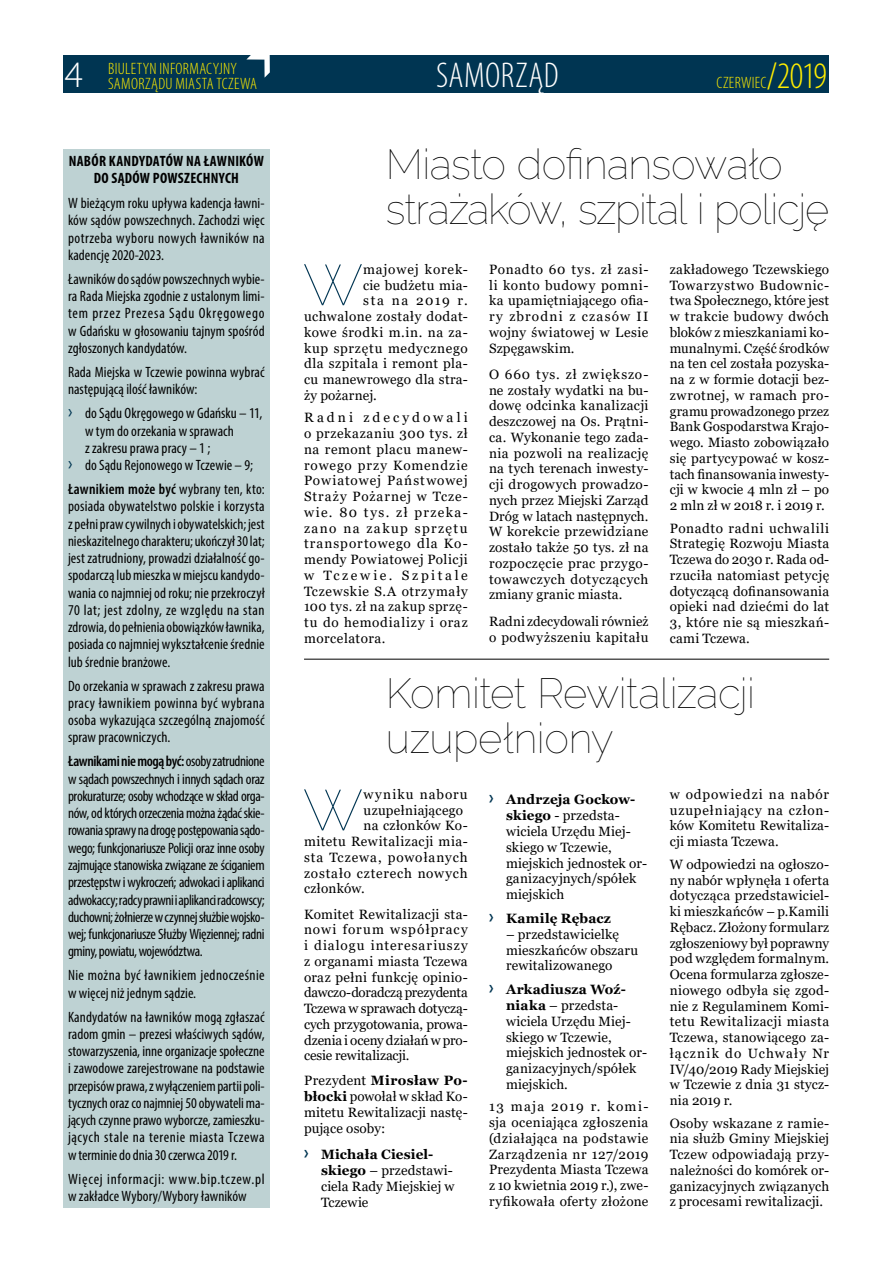
<style>
.page{position:relative;width:893px;height:1263px;background:#fff}
.page>*{position:absolute;margin:0;border:0;box-sizing:border-box;transform-origin:0 0}
.t1{font:100 57.9px "Raleway";color:#003552}
.t2{font:100 42px/45px "Raleway";letter-spacing:-.02em;color:#000}
.t3{font:300 condensed 37.5px "Myriad Pro";color:#ffed00}
.t4{font:300 37.5px "Myriad Pro";color:#fff}
.t5{font:300 condensed 36px "Myriad Pro";letter-spacing:.01em;color:#fff}
.t6{font:300 condensed 16.5px/15px "Myriad Pro";letter-spacing:.02em;color:#ffed00}
.t7{font:condensed 15px/17.2px "Myriad Pro";letter-spacing:.005em;color:#000;text-align:justify}
.t8{font:condensed 15px/17.2px "Myriad Pro";letter-spacing:.03em;color:#000}
.t9{font:700 condensed 15px/16.5px "Myriad Pro";letter-spacing:.015em;color:#000;text-align:center}
.t10{font:13.5px/15.8px "Georgia";letter-spacing:.015em;color:#000;text-align:justify}
.t11{font:13.5px "Georgia";letter-spacing:.04em;color:#000}
.t12{font:13.5px "Georgia";letter-spacing:.035em;color:#000}
.t13{font:13.5px "Georgia";letter-spacing:.06em;color:#000}
.t14{font:13.5px "Georgia";letter-spacing:.05em;color:#000}
.t15{font:13.5px "Georgia";letter-spacing:.055em;color:#000}
.t16{font:13.5px "Georgia";letter-spacing:.07em;color:#000}
.t17{font:13.5px "Georgia";letter-spacing:.065em;color:#000}
.t18{font:700 13.5px "Georgia";letter-spacing:.015em;color:#000}
.t19{font:13.5px "Georgia";letter-spacing:.08em;color:#000}
.t20{font:13.5px "Georgia";letter-spacing:.12em;color:#000}
.s1{font-size:21px;color:#003552}
.s2{font-weight:600}
.s3{font-family:"Myriad Pro";font-weight:600;font-stretch:condensed;font-size:21px;color:#003552}
.s4{font-weight:700}
</style>
<div class="page">
<div style="left:64px;top:56px;width:765px;height:37px;background:#003552"></div>
<svg style="left:246px;top:55px;width:24px;height:23px"></svg>
<div style="left:64px;top:149px;width:206px;height:1059px;background:#bed2d3"></div>
<hr style="left:304px;top:659px;width:525px;height:1px;background:#000">
<h3 class="t4" style="left:65px;top:54px;width:20px">4</h3>
<p class="t6" style="left:108px;top:61px;width:151px">BIULETYN INFORMACYJNY<br>SAMORZĄDU MIASTA TCZEWA</p>
<h3 class="t5" style="left:436px;top:54px;width:124px">SAMORZĄD</h3>
<h3 class="t3" style="left:766px;top:53px;width:62px">/2019</h3>
<p class="t6" style="left:716px;top:75px;width:52px">CZERWIEC</p>
<p class="t9" style="left:69px;top:152px;width:197px">NABÓR KANDYDATÓW NA ŁAWNIKÓW<br>DO SĄDÓW POWSZECHNYCH</p>
<p class="t7" style="left:68px;top:194px;width:198px">W bieżącym roku upływa kadencja ławni&shy;ków sądów powszechnych. Zachodzi więc potrzeba wyboru nowych ławników na kadencję 2020-2023.</p>
<p class="t7" style="left:68px;top:270px;width:198px">Ławników do sądów powszechnych wybie&shy;ra Rada Miejska zgodnie z ustalonym limi&shy;tem przez Prezesa Sądu Okręgowego w Gdańsku w głosowaniu tajnym spośród zgłoszonych kandydatów.</p>
<p class="t7" style="left:68px;top:363px;width:198px">Rada Miejska w Tczewie powinna wybrać następującą ilość ławników:</p>
<p class="t7" style="left:68px;top:404px;width:196px"><span class="s1">›</span> do Sądu Okręgowego w Gdańsku – 11,</p>
<p class="t7" style="left:85px;top:422px;width:150px">w tym do orzekania w sprawach</p>
<p class="t7" style="left:85px;top:439px;width:127px">z zakresu prawa pracy – 1 ;</p>
<p class="t7" style="left:68px;top:456px;width:187px"><span class="s1">›</span> do Sądu Rejonowego w Tczewie – 9;</p>
<p class="t7" style="left:68px;top:480px;width:198px"><span class="s2">Ławnikiem może być</span> wybrany ten, kto: posiada obywatelstwo polskie i korzysta z pełni praw cywilnych i obywatelskich; jest nieskazitelnego charakteru; ukończył 30 lat; jest zatrudniony, prowadzi działalność go&shy;spodarczą lub mieszka w miejscu kandydo&shy;wania co najmniej od roku; nie przekroczył 70 lat; jest zdolny, ze względu na stan zdrowia, do pełnienia obowiązków ławnika, posiada co najmniej wykształcenie średnie lub średnie branżowe.</p>
<p class="t7" style="left:68px;top:677px;width:198px">Do orzekania w sprawach z zakresu prawa pracy ławnikiem powinna być wybrana osoba wykazująca szczególną znajomość spraw pracowniczych.</p>
<p class="t7" style="left:68px;top:753px;width:198px"><span class="s2">Ławnikami nie mogą być:</span> osoby zatrudnione w sądach powszechnych i innych sądach oraz prokuraturze; osoby wchodzące w skład orga&shy;nów, od których orzeczenia można żądać skie&shy;rowania sprawy na drogę postępowania sądo&shy;wego; funkcjonariusze Policji oraz inne osoby zajmujące stanowiska związane ze ściganiem przestępstw i wykroczeń; adwokaci i aplikanci adwokaccy; radcy prawni i aplikanci radcowscy; duchowni; żołnierze w czynnej służbie wojsko&shy;wej; funkcjonariusze Służby Więziennej; radni gminy, powiatu, województwa.</p>
<p class="t7" style="left:68px;top:966px;width:198px">Nie można być ławnikiem jednocześnie w więcej niż jednym sądzie.</p>
<p class="t7" style="left:68px;top:1008px;width:198px">Kandydatów na ławników mogą zgłaszać radom gmin – prezesi właściwych sądów, stowarzyszenia, inne organizacje społeczne i zawodowe zarejestrowane na podstawie przepisów prawa, z wyłączeniem partii poli&shy;tycznych oraz co najmniej 50 obywateli ma&shy;jących czynne prawo wyborcze, zamieszku&shy;jących stale na terenie miasta Tczewa w terminie do dnia 30 czerwca 2019 r.</p>
<p class="t8" style="left:68px;top:1170px;width:198px">Więcej informacji: www.bip.tczew.pl w zakładce Wybory/Wybory ławników</p>
<h2 class="t2" style="left:386px;top:142px;width:445px">Miasto dofinansowało strażaków, szpital i policję</h2>
<p class="t10" style="left:489px;top:261px;width:161px">Ponadto 60 tys. zł zasi&shy;li konto budowy pomni&shy;ka upamiętniającego ofia&shy;ry zbrodni z czasów II wojny światowej w Lesie Szpęgawskim.</p>
<p class="t10" style="left:489px;top:367px;width:161px">O 660 tys. zł zwiększo&shy;ne zostały wydatki na bu&shy;dowę odcinka kanalizacji deszczowej na Os. Prątni&shy;ca. Wykonanie tego zada&shy;nia pozwoli na realizację na tych terenach inwesty&shy;cji drogowych prowadzo&shy;nych przez Miejski Zarząd Dróg w latach następnych.<br>W korekcie przewidziane zostało także 50 tys. zł na rozpoczęcie prac przygo&shy;towawczych dotyczących zmiany granic miasta.</p>
<p class="t10" style="left:489px;top:613px;width:161px">Radni zdecydowali również o podwyższeniu kapitału</p>
<p class="t10" style="left:670px;top:261px;width:161px">zakładowego Tczewskiego Towarzystwo Budownic&shy;twa Społecznego, które jest w trakcie budowy dwóch bloków z mieszkaniami ko&shy;munalnymi. Część środków na ten cel została pozyska&shy;na z w formie dotacji bez&shy;zwrotnej, w ramach pro&shy;gramu prowadzonego przez Bank Gospodarstwa Krajo&shy;wego. Miasto zobowiązało się partycypować w kosz&shy;tach finansowania inwesty&shy;cji w kwocie 4 mln zł – po 2 mln zł w 2018 r. i 2019 r.</p>
<p class="t10" style="left:670px;top:520px;width:161px">Ponadto radni uchwalili Strategię Rozwoju Miasta Tczewa do 2030 r. Rada od&shy;rzuciła natomiast petycję dotyczącą dofinansowania opieki nad dziećmi do lat 3, które nie są mieszkań&shy;cami Tczewa.</p>
<h2 class="t2" style="left:386px;top:670px;width:371px">Komitet Rewitalizacji uzupełniony</h2>
<p class="t10" style="left:506px;top:792px;width:143px;text-align:left;text-indent:-17px"><span class="s3">›</span> <span class="s4">Andrzeja Gockow&shy;skiego</span> - przedsta&shy;wiciela Urzędu Miej&shy;skiego w Tczewie, miejskich jednostek or&shy;ganizacyjnych/spółek miejskich</p>
<p class="t18" style="left:489px;top:910px;width:124px"><span class="s3">›</span> Kamilę Rębacz</p>
<p class="t10" style="left:506px;top:926px;width:134px;text-align:left">– przedstawicielkę mieszkańców obszaru rewitalizowanego</p>
<p class="t10" style="left:506px;top:982px;width:143px;text-align:left;text-indent:-17px"><span class="s3">›</span> <span class="s4">Arkadiusza Woź&shy;niaka</span> – przedsta&shy;wiciela Urzędu Miej&shy;skiego w Tczewie, miejskich jednostek or&shy;ganizacyjnych/spółek miejskich.</p>
<p class="t10" style="left:489px;top:1099px;width:161px">13 maja 2019 r. komi&shy;sja oceniająca zgłoszenia (działająca na podstawie Zarządzenia nr 127/2019<br>Prezydenta Miasta Tczewa z 10 kwietnia 2019 r.), zwe&shy;ryfikowała oferty złożone</p>
<h1 class="t1" style="left:303px;top:251px;width:62px">W</h1>
<p class="t17" style="left:363px;top:261px;width:106px">majowej korek-</p>
<p class="t10" style="left:363px;top:277px;width:106px">cie budżetu mia-</p>
<p class="t20" style="left:363px;top:292px;width:106px">sta na 2019 r.</p>
<p class="t11" style="left:304px;top:308px;width:165px">uchwalone zostały dodat-</p>
<p class="t14" style="left:304px;top:324px;width:165px">kowe środki m.in. na za-</p>
<p class="t15" style="left:304px;top:340px;width:165px">kup sprzętu medycznego</p>
<p class="t12" style="left:304px;top:355px;width:165px">dla szpitala i remont pla-</p>
<p class="t10" style="left:304px;top:372px;width:165px">cu manewrowego dla stra-</p>
<p class="t10" style="left:304px;top:387px;width:74px">ży pożarnej.</p>
<p class="t10" style="left:304px;top:410px;width:165px">Radni zdecydowali o przekazaniu 300 tys. zł na remont placu manew&shy;rowego przy Komendzie Powiatowej Państwowej Straży Pożarnej w Tcze&shy;wie. 80 tys. zł przeka&shy;zano na zakup sprzętu transportowego dla Ko&shy;mendy Powiatowej Policji w Tczewie. Szpitale Tczewskie S.A otrzymały 100 tys. zł na zakup sprzę&shy;tu do hemodializy i oraz morcelatora.</p>
<h1 class="t1" style="left:303px;top:776px;width:62px">W</h1>
<p class="t19" style="left:364px;top:786px;width:106px">wyniku naboru</p>
<p class="t10" style="left:670px;top:787px;width:161px">w odpowiedzi na nabór uzupełniający na człon&shy;ków Komitetu Rewitaliza&shy;cji miasta Tczewa.</p>
<p class="t10" style="left:670px;top:856px;width:161px">W odpowiedzi na ogłoszo&shy;ny nabór wpłynęła 1 oferta dotycząca przedstawiciel&shy;ki mieszkańców – p.Kamili Rębacz. Złożony formularz zgłoszeniowy był poprawny pod względem formalnym.<br>Ocena formularza zgłosze&shy;niowego odbyła się zgod&shy;nie z Regulaminem Komi&shy;tetu Rewitalizacji miasta Tczewa, stanowiącego za&shy;łącznik do Uchwały Nr IV/40/2019 Rady Miejskiej w Tczewie z dnia 31 stycz&shy;nia 2019 r.</p>
<p class="t10" style="left:670px;top:1115px;width:161px">Osoby wskazane z ramie&shy;nia służb Gminy Miejskiej Tczew odpowiadają przy&shy;należności do komórek or&shy;ganizacyjnych związanych z procesami rewitalizacji.</p>
<p class="t10" style="left:364px;top:802px;width:101px">uzupełniającego</p>
<p class="t10" style="left:364px;top:818px;width:106px">na członków Ko-</p>
<p class="t11" style="left:304px;top:833px;width:165px">mitetu Rewitalizacji mia-</p>
<p class="t16" style="left:304px;top:849px;width:165px">sta Tczewa, powołanych</p>
<p class="t13" style="left:304px;top:865px;width:165px">zostało czterech nowych</p>
<p class="t10" style="left:304px;top:881px;width:62px">członków.</p>
<p class="t10" style="left:304px;top:906px;width:165px">Komitet Rewitalizacji sta&shy;nowi forum współpracy i dialogu interesariuszy z organami miasta Tczewa oraz pełni funkcję opinio&shy;dawczo-doradczą prezydenta Tczewa w sprawach dotyczą&shy;cych przygotowania, prowa&shy;dzenia i oceny działań w pro&shy;cesie rewitalizacji.</p>
<p class="t10" style="left:304px;top:1073px;width:165px">Prezydent <span class="s4">Mirosław Po&shy;błocki</span> powołał w skład Ko&shy;mitetu Rewitalizacji nastę&shy;pujące osoby:</p>
<p class="t10" style="left:321px;top:1147px;width:135px;text-align:left;text-indent:-17px"><span class="s3">›</span> <span class="s4">Michała Ciesiel&shy;skiego</span> – przedstawi&shy;ciela Rady Miejskiej w<br>Tczewie</p>
</div>
